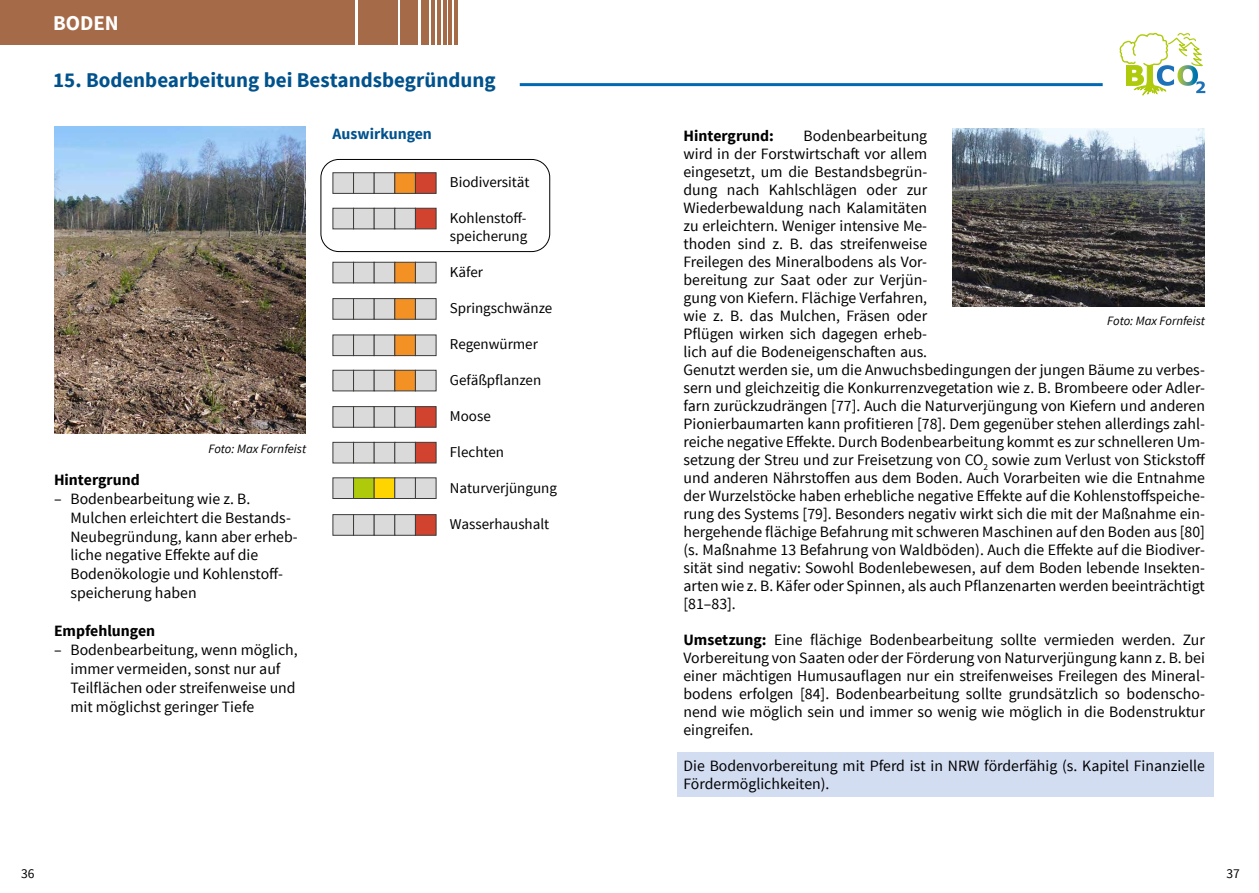
<style>
.page{position:relative;width:1259px;height:893px;background:#fff}
.page>*{position:absolute;margin:0;border:0;box-sizing:border-box;transform-origin:0 0}
.t1{font:700 21px "Source Sans Pro";color:#00528d}
.t2{font:700 21px "Source Sans Pro";color:#fff}
.t3{font:15.75px/18px "Source Sans Pro";color:#000}
.t4{font:700 15.75px "Source Sans Pro";color:#000}
.t5{font:700 15.75px "Source Sans Pro";color:#00528d}
.t6{font:15px/18px "Source Sans Pro";color:#000}
.t7{font:13.5px "Source Sans Pro";color:#000}
.t8{font:italic 12.75px "Source Sans Pro";color:#000}
.s1{font-weight:700}
</style>
<div class="page">
<div style="left:677px;top:752px;width:536px;height:44px;background:#d3ddf2"></div>
<div style="left:320px;top:159px;width:230px;height:93px;border:1px solid #000;border-radius:18px"></div>
<img style="left:55px;top:126px;width:250px;height:308px">
<div style="left:333px;top:172px;width:21px;height:22px;background:#dadada;border:1px solid #3c3c3b"></div>
<div style="left:333px;top:208px;width:21px;height:21px;background:#dadada;border:1px solid #3c3c3b"></div>
<div style="left:353px;top:172px;width:21px;height:22px;background:#dadada;border:1px solid #3c3c3b"></div>
<div style="left:353px;top:208px;width:21px;height:21px;background:#dadada;border:1px solid #3c3c3b"></div>
<div style="left:374px;top:172px;width:21px;height:22px;background:#dadada;border:1px solid #3c3c3b"></div>
<div style="left:374px;top:208px;width:21px;height:21px;background:#dadada;border:1px solid #3c3c3b"></div>
<div style="left:394px;top:172px;width:22px;height:22px;background:#f39125;border:1px solid #3c3c3b"></div>
<div style="left:394px;top:208px;width:22px;height:21px;background:#dadada;border:1px solid #3c3c3b"></div>
<div style="left:415px;top:172px;width:21px;height:22px;background:#d1422f;border:1px solid #3c3c3b"></div>
<div style="left:415px;top:208px;width:21px;height:21px;background:#d1422f;border:1px solid #3c3c3b"></div>
<div style="left:333px;top:262px;width:21px;height:21px;background:#dadada;border:1px solid #3c3c3b"></div>
<div style="left:353px;top:262px;width:21px;height:21px;background:#dadada;border:1px solid #3c3c3b"></div>
<div style="left:374px;top:262px;width:21px;height:21px;background:#dadada;border:1px solid #3c3c3b"></div>
<div style="left:394px;top:262px;width:22px;height:21px;background:#f39125;border:1px solid #3c3c3b"></div>
<div style="left:415px;top:262px;width:21px;height:21px;background:#dadada;border:1px solid #3c3c3b"></div>
<div style="left:333px;top:298px;width:21px;height:22px;background:#dadada;border:1px solid #3c3c3b"></div>
<div style="left:353px;top:298px;width:21px;height:22px;background:#dadada;border:1px solid #3c3c3b"></div>
<div style="left:374px;top:298px;width:21px;height:22px;background:#dadada;border:1px solid #3c3c3b"></div>
<div style="left:394px;top:298px;width:22px;height:22px;background:#f39125;border:1px solid #3c3c3b"></div>
<div style="left:415px;top:298px;width:21px;height:22px;background:#dadada;border:1px solid #3c3c3b"></div>
<div style="left:333px;top:335px;width:21px;height:21px;background:#dadada;border:1px solid #3c3c3b"></div>
<div style="left:353px;top:335px;width:21px;height:21px;background:#dadada;border:1px solid #3c3c3b"></div>
<div style="left:374px;top:335px;width:21px;height:21px;background:#dadada;border:1px solid #3c3c3b"></div>
<div style="left:394px;top:335px;width:22px;height:21px;background:#f39125;border:1px solid #3c3c3b"></div>
<div style="left:415px;top:335px;width:21px;height:21px;background:#dadada;border:1px solid #3c3c3b"></div>
<div style="left:333px;top:370px;width:21px;height:21px;background:#dadada;border:1px solid #3c3c3b"></div>
<div style="left:353px;top:370px;width:21px;height:21px;background:#dadada;border:1px solid #3c3c3b"></div>
<div style="left:374px;top:370px;width:21px;height:21px;background:#dadada;border:1px solid #3c3c3b"></div>
<div style="left:394px;top:370px;width:22px;height:21px;background:#f39125;border:1px solid #3c3c3b"></div>
<div style="left:415px;top:370px;width:21px;height:21px;background:#dadada;border:1px solid #3c3c3b"></div>
<div style="left:333px;top:406px;width:21px;height:22px;background:#dadada;border:1px solid #3c3c3b"></div>
<div style="left:353px;top:406px;width:21px;height:22px;background:#dadada;border:1px solid #3c3c3b"></div>
<div style="left:374px;top:406px;width:21px;height:22px;background:#dadada;border:1px solid #3c3c3b"></div>
<div style="left:394px;top:406px;width:22px;height:22px;background:#dadada;border:1px solid #3c3c3b"></div>
<div style="left:415px;top:406px;width:21px;height:22px;background:#d1422f;border:1px solid #3c3c3b"></div>
<div style="left:333px;top:442px;width:21px;height:21px;background:#dadada;border:1px solid #3c3c3b"></div>
<div style="left:353px;top:442px;width:21px;height:21px;background:#dadada;border:1px solid #3c3c3b"></div>
<div style="left:374px;top:442px;width:21px;height:21px;background:#dadada;border:1px solid #3c3c3b"></div>
<div style="left:394px;top:442px;width:22px;height:21px;background:#dadada;border:1px solid #3c3c3b"></div>
<div style="left:415px;top:442px;width:21px;height:21px;background:#d1422f;border:1px solid #3c3c3b"></div>
<div style="left:333px;top:477px;width:21px;height:22px;background:#dadada;border:1px solid #3c3c3b"></div>
<div style="left:353px;top:477px;width:21px;height:22px;background:#afca0b;border:1px solid #3c3c3b"></div>
<div style="left:374px;top:477px;width:21px;height:22px;background:#ffd500;border:1px solid #3c3c3b"></div>
<div style="left:394px;top:477px;width:22px;height:22px;background:#dadada;border:1px solid #3c3c3b"></div>
<div style="left:415px;top:477px;width:21px;height:22px;background:#dadada;border:1px solid #3c3c3b"></div>
<div style="left:333px;top:514px;width:21px;height:22px;background:#dadada;border:1px solid #3c3c3b"></div>
<div style="left:353px;top:514px;width:21px;height:22px;background:#dadada;border:1px solid #3c3c3b"></div>
<div style="left:374px;top:514px;width:21px;height:22px;background:#dadada;border:1px solid #3c3c3b"></div>
<div style="left:394px;top:514px;width:22px;height:22px;background:#dadada;border:1px solid #3c3c3b"></div>
<div style="left:415px;top:514px;width:21px;height:22px;background:#d1422f;border:1px solid #3c3c3b"></div>
<img style="left:952px;top:129px;width:253px;height:177px">
<svg style="left:1119px;top:32px;width:86px;height:63px"></svg>
<hr style="left:520px;top:83px;width:582px;height:3px;background:#0069b4">
<div style="left:0;top:0;width:265px;height:44px;background:#a56b49"></div>
<div style="left:257px;top:0;width:98px;height:44px;background:#a56b49"></div>
<div style="left:358px;top:0;width:40px;height:44px;background:#a56b49"></div>
<div style="left:401px;top:0;width:17px;height:44px;background:#a56b49"></div>
<div style="left:420px;top:0;width:8px;height:44px;background:#a56b49"></div>
<hr style="left:432px;top:0;width:3px;height:44px;background:#a56b49">
<hr style="left:437px;top:0;width:4px;height:44px;background:#a56b49">
<hr style="left:443px;top:0;width:3px;height:44px;background:#a56b49">
<hr style="left:448px;top:0;width:4px;height:44px;background:#a56b49">
<hr style="left:454px;top:0;width:3px;height:44px;background:#a56b49">
<h1 class="t2" style="left:53px;top:9px;width:67px">BODEN</h1>
<h1 class="t1" style="left:53px;top:66px;width:444px">15. Bodenbearbeitung bei Bestandsbegründung</h1>
<p class="t8" style="left:208px;top:441px;width:99px">Foto: Max Fornfeist</p>
<p class="t4" style="left:54px;top:470px;width:87px">Hintergrund</p>
<p class="t3" style="left:71px;top:489px;width:229px;line-height:18.9px;text-indent:-17px">– Bodenbearbeitung wie z. B.<br>Mulchen erleichtert die Bestands-<br>Neubegründung, kann aber erheb&shy;liche negative Effekte auf die<br>Bodenökologie und Kohlenstoff&shy;speicherung haben</p>
<p class="t4" style="left:54px;top:621px;width:103px">Empfehlungen</p>
<p class="t3" style="left:71px;top:641px;width:229px;line-height:18.9px;text-indent:-17px">– Bodenbearbeitung, wenn möglich, immer vermeiden, sonst nur auf Teilflächen oder streifenweise und mit möglichst geringer Tiefe</p>
<p class="t5" style="left:333px;top:124px;width:101px">Auswirkungen</p>
<p class="t4" style="left:683px;top:125px;width:92px">Hintergrund:</p>
<p class="t3" style="left:683px;top:127px;width:523px;text-indent:120px">Bodenbearbeitung<br>wird in der Forstwirtschaft vor allem<br>eingesetzt, um die Bestandsbegrün-<br>dung nach Kahlschlägen oder zur<br>Wiederbewaldung nach Kalamitäten<br>zu erleichtern. Weniger intensive Me-<br>thoden sind z. B. das streifenweise<br>Freilegen des Mineralbodens als Vor-<br>bereitung zur Saat oder zur Verjün-<br>gung von Kiefern. Flächige Verfahren,<br>wie z. B. das Mulchen, Fräsen oder<br>Pflügen wirken sich dagegen erheb-<br>lich auf die Bodeneigenschaften aus.<br>Genutzt werden sie, um die Anwuchsbedingungen der jungen Bäume zu verbes&shy;sern und gleichzeitig die Konkurrenzvegetation wie z. B. Brombeere oder Adler&shy;farn zurückzudrängen [77]. Auch die Naturverjüngung von Kiefern und anderen Pionierbaumarten kann profitieren [78]. Dem gegenüber stehen allerdings zahl&shy;reiche negative Effekte. Durch Bodenbearbeitung kommt es zur schnelleren Um&shy;setzung der Streu und zur Freisetzung von CO<sub>2</sub> sowie zum Verlust von Stickstoff und anderen Nährstoffen aus dem Boden. Auch Vorarbeiten wie die Entnahme der Wurzelstöcke haben erhebliche negative Effekte auf die Kohlenstoffspeiche&shy;rung des Systems [79]. Besonders negativ wirkt sich die mit der Maßnahme ein&shy;hergehende flächige Befahrung mit schweren Maschinen auf den Boden aus [80] (s. Maßnahme 13 Befahrung von Waldböden). Auch die Effekte auf die Biodiver&shy;sität sind negativ: Sowohl Bodenlebewesen, auf dem Boden lebende Insekten&shy;arten wie z. B. Käfer oder Spinnen, als auch Pflanzenarten werden beeinträchtigt [81–83].</p>
<p class="t3" style="left:683px;top:631px;width:523px;text-align:justify"><span class="s1">Umsetzung:</span> Eine flächige Bodenbearbeitung sollte vermieden werden. Zur Vorbereitung von Saaten oder der Förderung von Naturverjüngung kann z. B. bei einer mächtigen Humusauflagen nur ein streifenweises Freilegen des Mineral&shy;bodens erfolgen [84]. Bodenbearbeitung sollte grundsätzlich so bodenscho&shy;nend wie möglich sein und immer so wenig wie möglich in die Bodenstruktur eingreifen.</p>
<p class="t3" style="left:683px;top:757px;width:523px">Die Bodenvorbereitung mit Pferd ist in NRW förderfähig (s. Kapitel Finanzielle<br>Fördermöglichkeiten).</p>
<p class="t6" style="left:450px;top:173px;width:81px">Biodiversität</p>
<p class="t6" style="left:450px;top:209px;width:79px">Kohlenstoff&shy;speicherung</p>
<p class="t6" style="left:450px;top:263px;width:35px">Käfer</p>
<p class="t6" style="left:450px;top:299px;width:104px">Springschwänze</p>
<p class="t6" style="left:450px;top:335px;width:89px">Regenwürmer</p>
<p class="t6" style="left:450px;top:371px;width:93px">Gefäßpflanzen</p>
<p class="t6" style="left:450px;top:407px;width:42px">Moose</p>
<p class="t6" style="left:450px;top:443px;width:56px">Flechten</p>
<p class="t6" style="left:450px;top:479px;width:108px">Naturverjüngung</p>
<p class="t6" style="left:450px;top:515px;width:101px">Wasserhaushalt</p>
<p class="t8" style="left:1107px;top:313px;width:99px">Foto: Max Fornfeist</p>
<p class="t7" style="left:21px;top:865px;width:15px">36</p>
<p class="t7" style="left:1226px;top:865px;width:15px">37</p>
</div>
